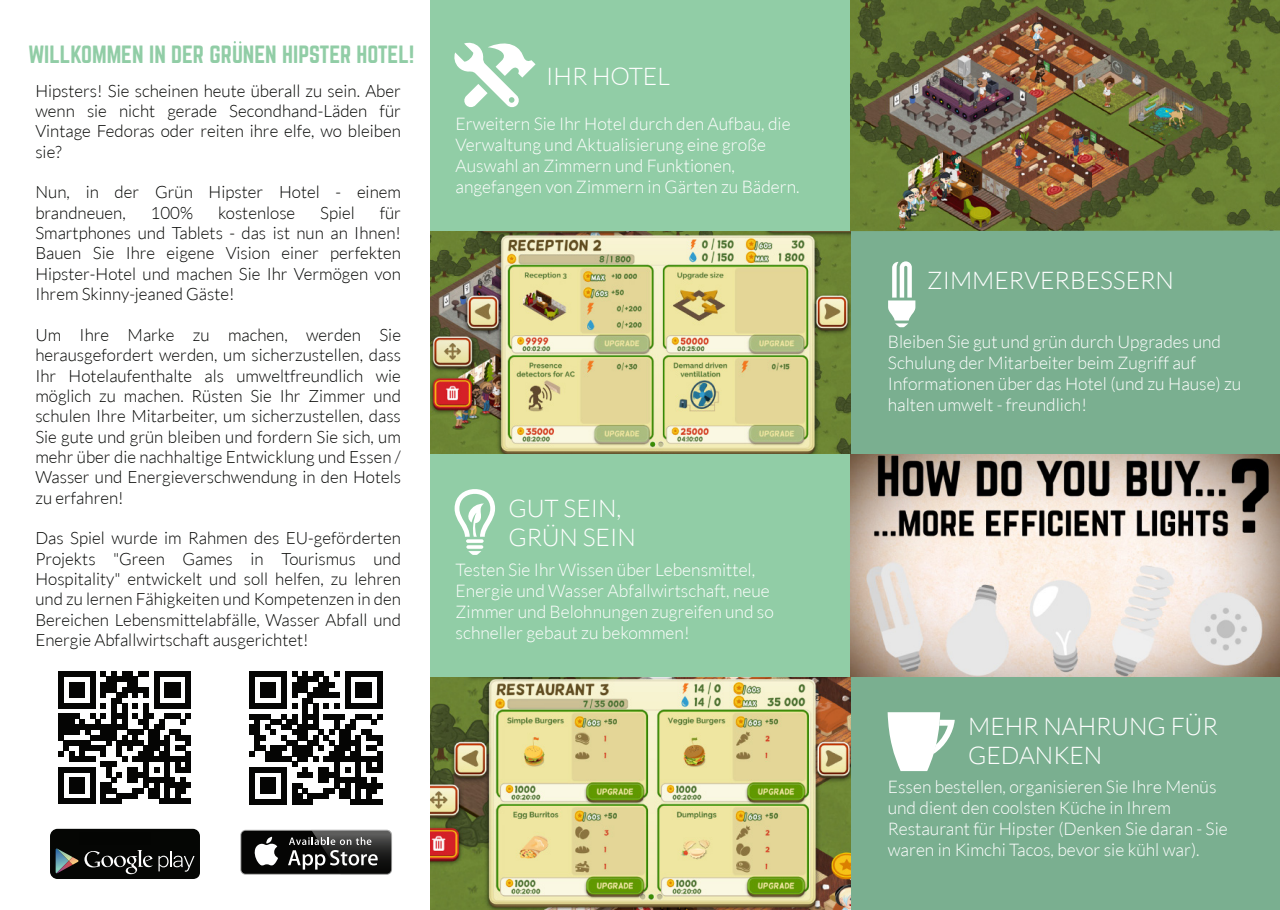
<style>
.page{position:relative;width:1280px;height:910px;background:#fff}
.page>*{position:absolute;margin:0;border:0;box-sizing:border-box;transform-origin:0 0}
.t1{font:300 24.45px/29.4px "Lato";color:#fff}
.t2{font:21.9px "Norwester";color:#91cda6}
.t3{font:300 17.4px/21px "Lato";color:#fff}
.t4{font:300 16.95px/20.4px "Lato";color:#040503;text-align:justify}
</style>
<div class="page">
<div style="left:429px;top:0;width:851px;height:232px;background:#91cda6"></div>
<img style="left:850px;top:0;width:430px;height:231px">
<svg style="left:454px;top:42px;width:81px;height:65px"></svg>
<div style="left:850px;top:231px;width:430px;height:223px;background:#7aaf90"></div>
<img style="left:429px;top:231px;width:421px;height:223px">
<svg style="left:888px;top:261px;width:27px;height:66px"></svg>
<div style="left:429px;top:454px;width:842px;height:224px;background:#91cda6"></div>
<img style="left:850px;top:454px;width:430px;height:224px">
<svg style="left:455px;top:489px;width:40px;height:66px"></svg>
<div style="left:429px;top:678px;width:851px;height:232px;background:#7aaf90"></div>
<img style="left:429px;top:678px;width:421px;height:232px">
<svg style="left:888px;top:712px;width:67px;height:59px"></svg>
<div style="left:241px;top:831px;width:150px;height:43px;background:#050504;border-radius:4px"></div>
<svg style="left:254px;top:837px;width:24px;height:28px"></svg>
<svg style="left:288px;top:830px;width:104px;height:45px"></svg>
<svg style="left:249px;top:671px;width:133px;height:133px"></svg>
<svg style="left:58px;top:671px;width:133px;height:133px"></svg>
<div style="left:49px;top:828px;width:152px;height:52px;background:#050604;border-radius:8px"></div>
<div style="left:48px;top:827px;width:154px;height:54px;border:2px solid #fff;border-radius:8px"></div>
<svg style="left:56px;top:848px;width:139px;height:26px"></svg>
<p class="t2" style="left:28px;top:44px;width:388px">WILLKOMMEN IN DER GRUNEN HIPSTER HOTEL!</p>
<p class="t4" style="left:35px;top:81px;width:367px">Hipsters! Sie scheinen heute überall zu sein. Aber wenn sie nicht gerade Secondhand-Läden für Vintage Fedoras oder reiten ihre elfe, wo bleiben sie?</p>
<p class="t4" style="left:35px;top:182px;width:367px">Nun, in der Grün Hipster Hotel - einem brandneuen,</p>
<p class="t4" style="left:151px;top:203px;width:44px">100%</p>
<p class="t4" style="left:218px;top:203px;width:79px">kostenlose</p>
<p class="t4" style="left:320px;top:203px;width:36px">Spiel</p>
<p class="t4" style="left:35px;top:203px;width:367px;text-indent:344px">für Smartphones und Tablets - das ist nun an Ihnen!<br>Bauen Sie Ihre eigene Vision einer perfekten Hipster-Hotel und machen Sie Ihr Vermögen von Ihrem Skinny-jeaned Gäste!</p>
<p class="t4" style="left:35px;top:325px;width:367px">Um Ihre Marke zu machen, werden Sie herausgefordert werden, um sicherzustellen, dass Ihr Hotelaufenthalte als umweltfreundlich wie möglich zu machen. Rüsten Sie Ihr Zimmer und schulen Ihre Mitarbeiter, um sicherzustellen, dass Sie gute und grün bleiben und fordern Sie sich, um mehr über die nachhaltige Entwicklung und Essen / Wasser und Energieverschwendung in den Hotels zu erfahren!</p>
<p class="t4" style="left:35px;top:528px;width:367px">Das Spiel wurde im Rahmen des EU-geförderten Projekts "Green Games in Tourismus und Hospitality" entwickelt und soll helfen, zu lehren und zu lernen Fähigkeiten und Kompetenzen in den Bereichen Lebensmittelabfälle, Wasser Abfall und Energie Abfallwirtschaft ausgerichtet!</p>
<h1 class="t1" style="left:546px;top:62px;width:125px">IHR HOTEL</h1>
<p class="t3" style="left:456px;top:113px;width:346px">Erweitern Sie Ihr Hotel durch den Aufbau, die Verwaltung und Aktualisierung eine große Auswahl an Zimmern und Funktionen, angefangen von Zimmern in Gärten zu Bädern.</p>
<h1 class="t1" style="left:508px;top:493px;width:129px">GUT SEIN,<br>GRÜN SEIN</h1>
<p class="t3" style="left:456px;top:559px;width:320px">Testen Sie Ihr Wissen über Lebensmittel, Energie und Wasser Abfallwirtschaft, neue Zimmer und Belohnungen zugreifen und so schneller gebaut zu bekommen!</p>
<h1 class="t1" style="left:927px;top:265px;width:248px">ZIMMERVERBESSERN</h1>
<p class="t3" style="left:888px;top:332px;width:355px">Bleiben Sie gut und grün durch Upgrades und Schulung der Mitarbeiter beim Zugriff auf Informationen über das Hotel (und zu Hause) zu halten umwelt - freundlich!</p>
<h1 class="t1" style="left:968px;top:711px;width:251px">MEHR NAHRUNG FÜR<br>GEDANKEN</h1>
<p class="t3" style="left:888px;top:777px;width:342px">Essen bestellen, organisieren Sie Ihre Menüs und dient den coolsten Küche in Ihrem Restaurant für Hipster (Denken Sie daran - Sie waren in Kimchi Tacos, bevor sie kühl war).</p>
</div>
